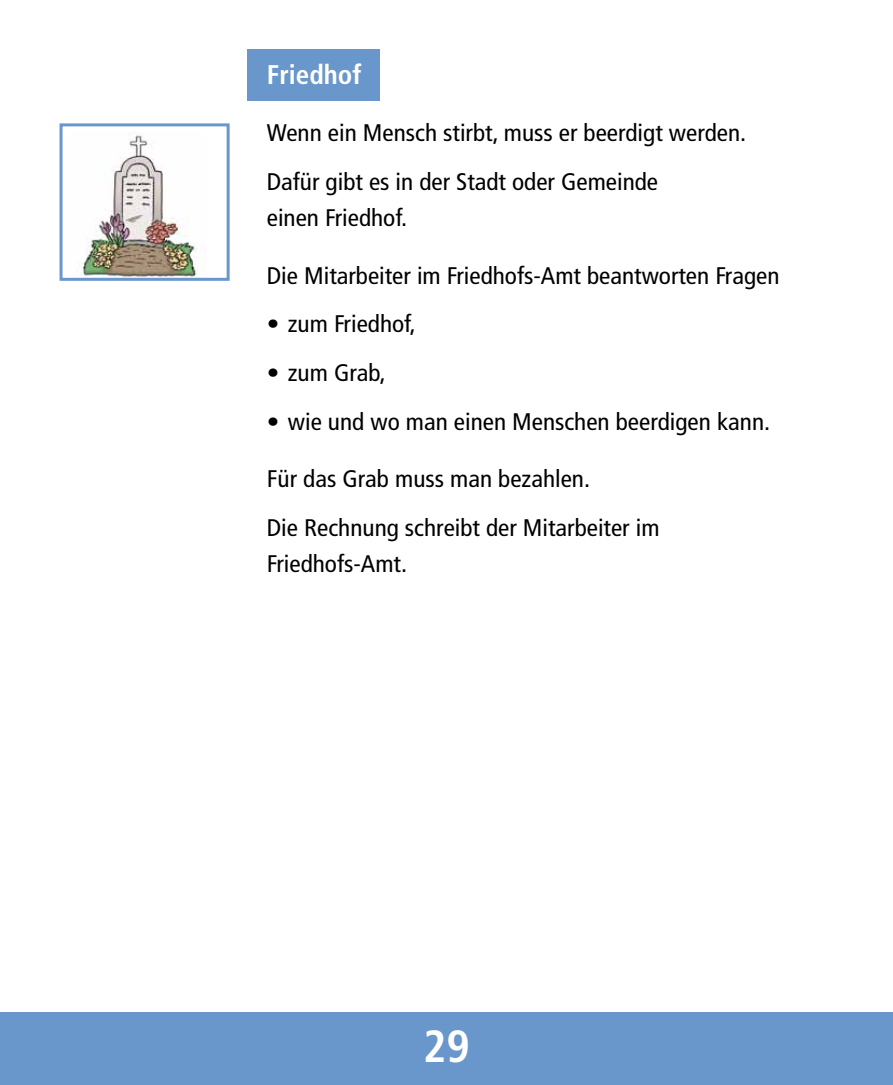
<style>
.page{position:relative;width:893px;height:1085px;background:#fff}
.page>*{position:absolute;margin:0;border:0;box-sizing:border-box;transform-origin:0 0}
.t1{font:700 condensed 45px "Frutiger";color:#fff}
.t2{font:700 condensed 27px "Frutiger";color:#fff}
.t3{font:condensed 24px/48.8px "Frutiger";color:#000;scale:1.05 1}
</style>
<div class="page">
<div style="left:0;top:1012px;width:893px;height:72px;background:#6a97cb"></div>
<img style="left:81px;top:132px;width:116px;height:145px">
<div style="left:60px;top:123px;width:170px;height:158px;border:3px solid #6a97cb"></div>
<div style="left:248px;top:50px;width:132px;height:51px;background:#6a97cb"></div>
<p class="t2" style="left:267px;top:59px;width:96px">Friedhof</p>
<p class="t3" style="left:267px;top:109px;width:458px">Wenn ein Mensch stirbt, muss er beerdigt werden.<br>Dafür gibt es in der Stadt oder Gemeinde</p>
<p class="t3" style="left:267px;top:194px;width:135px">einen Friedhof.</p>
<p class="t3" style="left:267px;top:251px;width:490px">Die Mitarbeiter im Friedhofs-Amt beantworten Fragen</p>
<p class="t3" style="left:267px;top:300px;width:144px">• zum Friedhof,</p>
<p class="t3" style="left:267px;top:348px;width:115px">• zum Grab,</p>
<p class="t3" style="left:267px;top:397px;width:481px">• wie und wo man einen Menschen beerdigen kann.</p>
<p class="t3" style="left:267px;top:454px;width:376px">Für das Grab muss man bezahlen.<br>Die Rechnung schreibt der Mitarbeiter im</p>
<p class="t3" style="left:267px;top:539px;width:135px">Friedhofs-Amt.</p>
<h1 class="t1" style="left:423px;top:1019px;width:48px">29</h1>
</div>
